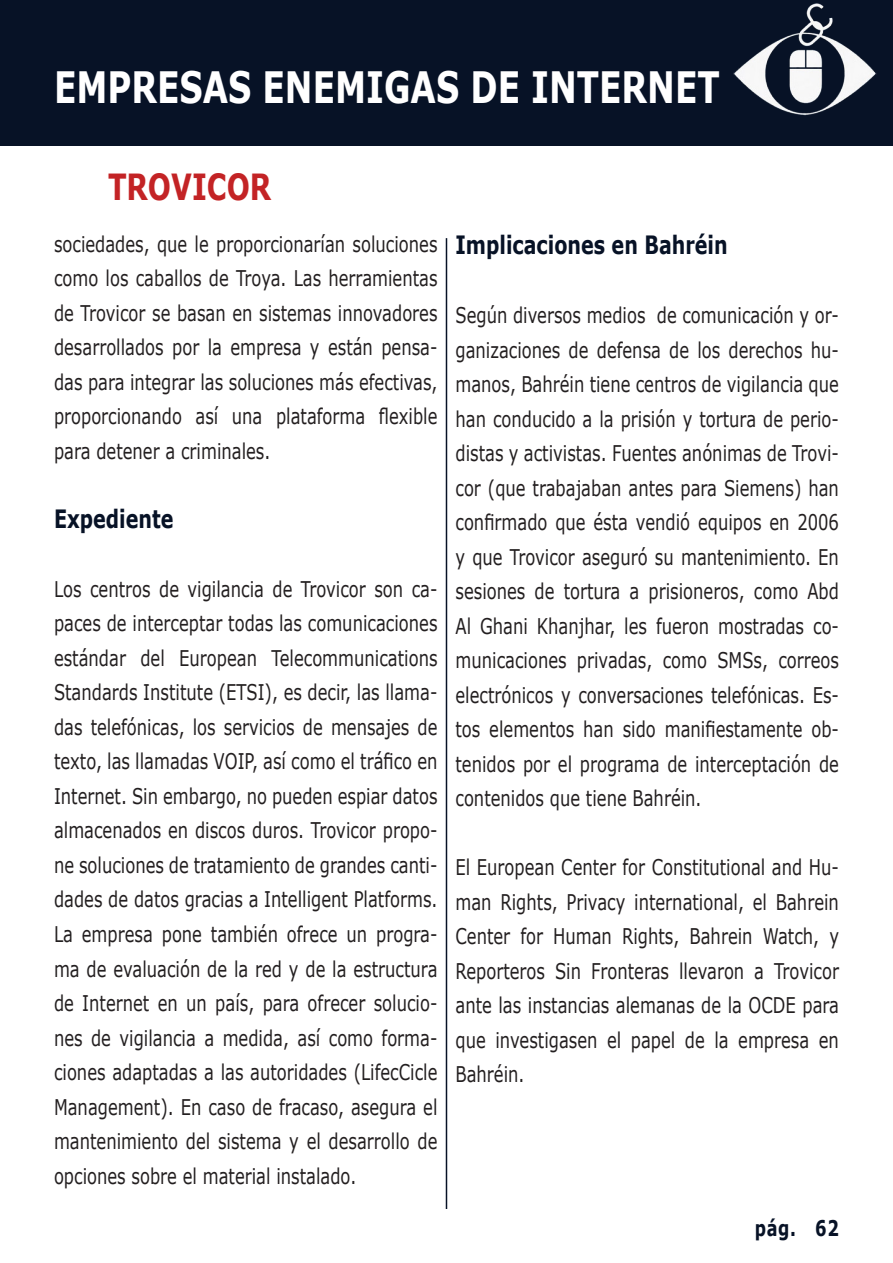
<style>
.page{position:relative;width:893px;height:1263px;background:#fff}
.page>*{position:absolute;margin:0;border:0;box-sizing:border-box;transform-origin:0 0}
.t1{font:700 43.2px "Verdana";color:#fff;scale:.76 1}
.t2{font:700 36px "Verdana";color:#c32325;scale:.76 1}
.titular_azul{font:700 25.2px "Verdana";color:#071226;scale:.76 1}
.Estilo_de_párrafo_1{font:21.6px/34.5px "Verdana";color:#231f20;text-align:justify;scale:.76 1}
.página{font:700 21.6px "Verdana";color:#071226;scale:.75 1}
</style>
<div class="page">
<div style="left:0;top:0;width:893px;height:145px;background:#071226"></div>
<img style="left:510px;top:3px;width:383px;height:143px">
<hr style="left:446px;top:238px;width:1px;height:971px;background:#071226">
<p class="t1" style="left:54px;top:59px;width:877px">EMPRESAS ENEMIGAS DE INTERNET</p>
<p class="t2" style="left:108px;top:163px;width:216px">TROVICOR</p>
<p class="Estilo_de_párrafo_1" style="left:54px;top:227px;width:506px">sociedades, que le proporcionarían soluciones como los caballos de Troya. Las herramientas de Trovicor se basan en sistemas innovadores desarrollados por la empresa y están pensa&shy;das para integrar las soluciones más efectivas, proporcionando así una plataforma flexible para detener a criminales.</p>
<p class="titular_azul" style="left:54px;top:502px;width:159px">Expediente</p>
<p class="Estilo_de_párrafo_1" style="left:54px;top:572px;width:506px">Los centros de vigilancia de Trovicor son ca&shy;paces de interceptar todas las comunicaciones estándar del European Telecommunications Standards Institute (ETSI), es decir, las llama&shy;das telefónicas, los servicios de mensajes de texto, las llamadas VOIP, así como el tráfico en Internet. Sin embargo, no pueden espiar datos almacenados en discos duros. Trovicor propo&shy;ne soluciones de tratamiento de grandes canti&shy;dades de datos gracias a Intelligent Platforms.<br>La empresa pone también ofrece un progra&shy;ma de evaluación de la red y de la estructura de Internet en un país, para ofrecer solucio&shy;nes de vigilancia a medida, así como forma&shy;ciones adaptadas a las autoridades (LifecCicle Management). En caso de fracaso, asegura el mantenimiento del sistema y el desarrollo de opciones sobre el material instalado.</p>
<p class="titular_azul" style="left:455px;top:229px;width:360px">Implicaciones en Bahréin</p>
<p class="Estilo_de_párrafo_1" style="left:455px;top:298px;width:506px">Según diversos medios de comunicación y or&shy;ganizaciones de defensa de los derechos hu&shy;manos, Bahréin tiene centros de vigilancia que han conducido a la prisión y tortura de perio&shy;distas y activistas. Fuentes anónimas de Trovi&shy;cor (que trabajaban antes para Siemens) han confirmado que ésta vendió equipos en 2006 y que Trovicor aseguró su mantenimiento. En sesiones de tortura a prisioneros, como Abd Al Ghani Khanjhar, les fueron mostradas co&shy;municaciones privadas, como SMSs, correos electrónicos y conversaciones telefónicas. Es&shy;tos elementos han sido manifiestamente ob&shy;tenidos por el programa de interceptación de contenidos que tiene Bahréin.</p>
<p class="Estilo_de_párrafo_1" style="left:455px;top:850px;width:506px">El European Center for Constitutional and Hu&shy;man Rights, Privacy international, el Bahrein Center for Human Rights, Bahrein Watch, y Reporteros Sin Fronteras llevaron a Trovicor ante las instancias alemanas de la OCDE para que investigasen el papel de la empresa en Bahréin.</p>
<p class="página" style="left:755px;top:1213px;width:114px">pág. 62</p>
</div>
